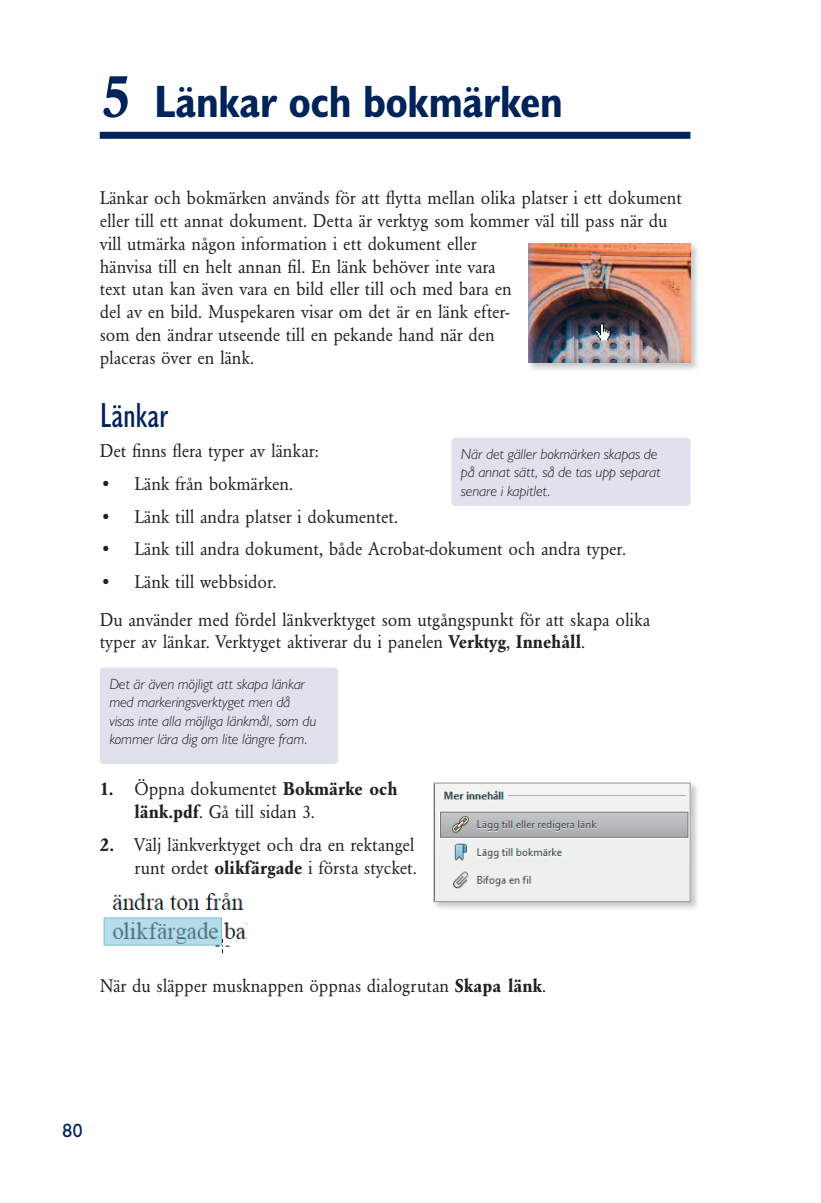
<style>
.page{position:relative;width:821px;height:1203px;background:#fff}
.page>*{position:absolute;margin:0;border:0;box-sizing:border-box;transform-origin:0 0}
.t1{font:700 condensed 45.5px "Humanist 521 BT";color:#002359}
.t2{font:condensed 35px "Humanist 521 BT";letter-spacing:-.01em;color:#002359}
.t3{font:19.25px/22.8px "URW Garamond T Regu Narr";color:#231f20}
.t4{font:19.25px "Humanist 521 BT";color:#002359}
.t5{font:italic 300 14.88px/18.4px "Humanist 521 BT";color:#231f20}
.s1{font-family:"URW Garamond T Bold Narr";font-weight:400;font-stretch:normal;font-size:63px}
.s2{font-family:"URW Garamond T Bold Narr"}
</style>
<div class="page">
<div style="left:100px;top:132px;width:590px;height:7px;background:#002359"></div>
<div style="left:100px;top:667px;width:238px;height:96px;background:#dfe1ec;border-radius:4px"></div>
<img style="left:103px;top:892px;width:144px;height:62px">
<img style="left:528px;top:243px;width:170px;height:127px">
<img style="left:528px;top:243px;width:162px;height:119px">
<div style="left:451px;top:437px;width:239px;height:69px;background:#dfe1ec;border-radius:4px"></div>
<img style="left:433px;top:782px;width:265px;height:127px">
<img style="left:436px;top:784px;width:252px;height:115px">
<div style="left:434px;top:782px;width:256px;height:119px;border:1px solid #939598"></div>
<h1 class="t1" style="left:100px;top:73px;width:464px"><span class="s1">5</span> Länkar och bokmärken</h1>
<p class="t3" style="left:100px;top:186px;width:583px">Länkar och bokmärken används för att flytta mellan olika platser i ett dokument eller till ett annat dokument. Detta är verktyg som kommer väl till pass när du vill utmärka någon information i ett dokument eller<br>hänvisa till en helt annan fil. En länk behöver inte vara<br>text utan kan även vara en bild eller till och med bara en<br>del av en bild. Muspekaren visar om det är en länk efter-<br>som den ändrar utseende till en pekande hand när den<br>placeras över en länk.</p>
<h2 class="t2" style="left:100px;top:395px;width:70px">Länkar</h2>
<p class="t3" style="left:100px;top:439px;width:220px">Det finns flera typer av länkar:</p>
<p class="t3" style="left:100px;top:472px;width:195px">• Länk från bokmärken.</p>
<p class="t3" style="left:100px;top:505px;width:300px">• Länk till andra platser i dokumentet.</p>
<p class="t3" style="left:100px;top:537px;width:528px">• Länk till andra dokument, både Acro bat-dokument och andra typer.</p>
<p class="t3" style="left:100px;top:562px;width:552px;line-height:37.6px">• Länk till webbsidor.<br>Du använder med fördel länkverktyget som utgångspunkt för att skapa olika</p>
<p class="t3" style="left:100px;top:630px;width:487px">typer av länkar. Verktyget aktiverar du i panelen <span class="s2">Verktyg</span>, <span class="s2">Innehåll</span>.</p>
<p class="t5" style="left:110px;top:674px;width:208px">Det är även möjligt att skapa länkar med markeringsverktyget men då visas inte alla möjliga länkmål, som du kommer lära dig om lite längre fram.</p>
<p class="t3" style="left:134px;top:777px;width:264px;text-indent:-35px"><span class="s2">1.</span> Öppna dokumentet <span class="s2">Bokmärke och länk.pdf</span>. Gå till sidan 3.</p>
<p class="t3" style="left:100px;top:833px;width:318px;text-align:right"><span class="s2">2.</span> Välj länkverktyget och dra en rek tang el runt ordet <span class="s2">olikfärgade</span> i första stycket.</p>
<p class="t5" style="left:461px;top:444px;width:201px">När det gäller bokmärken skapas de på annat sätt, så de tas upp separat senare i kapitlet.</p>
<p class="t3" style="left:100px;top:973px;width:447px">När du släpper musknappen öppnas di a log ru tan <span class="s2">Skapa länk</span>.</p>
<p class="t4" style="left:62px;top:1118px;width:21px">80</p>
</div>
